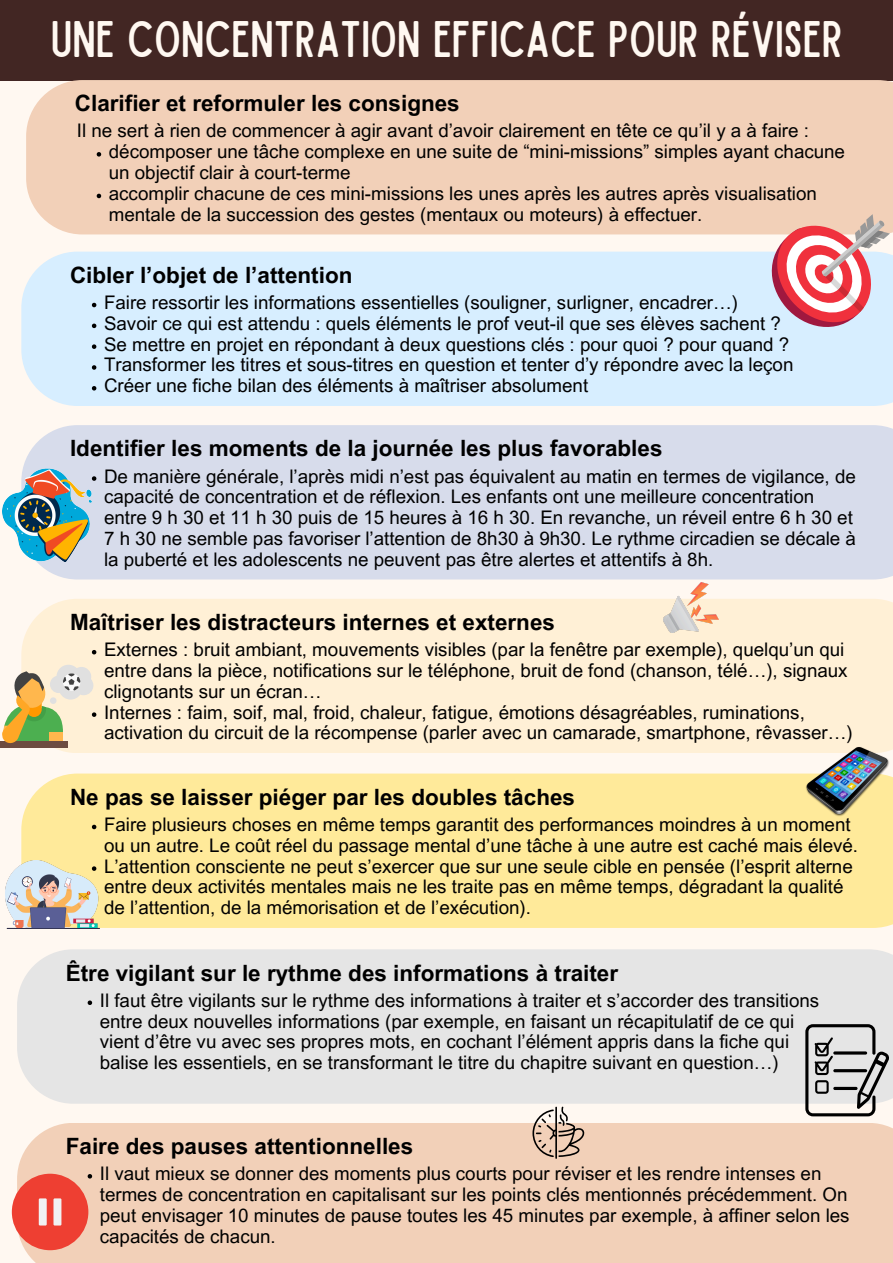
<style>
.page{position:relative;width:893px;height:1263px;background:#fff8f1}
.page>*{position:absolute;margin:0;border:0;box-sizing:border-box;transform-origin:0 0}
.t1{font:41.25px "Sailors Condensed";color:#fff8f1}
.t2{font:700 22.5px "Arial MT Pro";color:#000}
.t3{font:18.75px/20.9px "Arial MT Pro";color:#000}
</style>
<div class="page">
<div style="left:0;top:0;width:893px;height:80px;background:#422623"></div>
<div style="left:26px;top:80px;width:867px;height:154px;background:#f2d0b8"></div>
<div style="left:21px;top:252px;width:872px;height:154px;background:#d7eeff"></div>
<div style="left:23px;top:425px;width:870px;height:154px;background:#d7dceb"></div>
<div style="left:21px;top:599px;width:872px;height:154px;background:#fff0d6"></div>
<div style="left:21px;top:773px;width:872px;height:155px;background:#ffea9a"></div>
<div style="left:17px;top:949px;width:876px;height:155px;background:#e5e5e5"></div>
<div style="left:17px;top:1123px;width:876px;height:140px;background:#f2d0b8"></div>
<svg style="left:772px;top:214px;width:118px;height:115px"></svg>
<img style="left:2px;top:468px;width:100px;height:96px">
<img style="left:663px;top:582px;width:55px;height:51px">
<div style="left:0;top:741px;width:67px;height:6px;background:#6d4c41"></div>
<img style="left:6px;top:861px;width:93px;height:67px">
<img style="left:805px;top:746px;width:84px;height:70px">
<svg style="left:805px;top:1024px;width:84px;height:92px;background:#b0afae"></svg>
<div style="left:12px;top:1174px;width:76px;height:76px;background:#ee3f32;border-radius:50%"></div>
<div style="left:39px;top:1198px;width:8px;height:27px;background:#f1f1f2"></div>
<div style="left:53px;top:1198px;width:8px;height:27px;background:#f1f1f2"></div>
<svg style="left:532px;top:1106px;width:53px;height:53px"></svg>
<svg style="left:97px;top:152px;width:4px;height:5px"></svg>
<svg style="left:97px;top:194px;width:4px;height:4px"></svg>
<svg style="left:92px;top:303px;width:4px;height:4px"></svg>
<svg style="left:92px;top:324px;width:4px;height:4px"></svg>
<svg style="left:92px;top:344px;width:4px;height:5px"></svg>
<svg style="left:92px;top:365px;width:4px;height:5px"></svg>
<svg style="left:92px;top:386px;width:4px;height:4px"></svg>
<svg style="left:92px;top:476px;width:4px;height:5px"></svg>
<svg style="left:92px;top:650px;width:4px;height:4px"></svg>
<svg style="left:2px;top:665px;width:94px;height:80px;background:#d1ca9d"></svg>
<svg style="left:92px;top:825px;width:4px;height:4px"></svg>
<svg style="left:92px;top:866px;width:4px;height:5px"></svg>
<svg style="left:88px;top:1000px;width:4px;height:5px"></svg>
<svg style="left:88px;top:1174px;width:4px;height:4px"></svg>
<p class="t1" style="left:51px;top:21px;width:793px">UNE CONCENTRATION EFFICACE POUR RÉVISER</p>
<p class="t2" style="left:75px;top:95px;width:386px">Clarifier et reformuler les consignes</p>
<p class="t3" style="left:77px;top:123px;width:733px">Il ne sert à rien de commencer à agir avant d’avoir clairement en tête ce qu’il y a à faire :</p>
<p class="t3" style="left:109px;top:144px;width:737px">décomposer une tâche complexe en une suite de “mini-missions” simples ayant chacune un objectif clair à court-terme</p>
<p class="t3" style="left:109px;top:185px;width:709px">accomplir chacune de ces mini-missions les unes après les autres après visualisation mentale de la succession des gestes (mentaux ou moteurs) à effectuer.</p>
<p class="t2" style="left:70px;top:267px;width:284px">Cibler l’objet de l’attention</p>
<p class="t3" style="left:104px;top:294px;width:635px">Faire ressortir les informations essentielles (souligner, surligner, encadrer…)</p>
<p class="t3" style="left:104px;top:315px;width:678px">Savoir ce qui est attendu : quels éléments le prof veut-il que ses élèves sachent ?</p>
<p class="t3" style="left:104px;top:336px;width:687px">Se mettre en projet en répondant à deux questions clés : pour quoi ? pour quand ?</p>
<p class="t3" style="left:104px;top:357px;width:691px">Transformer les titres et sous-titres en question et tenter d’y répondre avec la leçon</p>
<p class="t3" style="left:104px;top:378px;width:486px">Créer une fiche bilan des éléments à maîtriser absolument</p>
<p class="t2" style="left:70px;top:440px;width:594px">Identifier les moments de la journée les plus favorables</p>
<p class="t3" style="left:104px;top:468px;width:753px">De manière générale, l’après midi n’est pas équivalent au matin en termes de vigilance, de capacité de concentration et de réflexion. Les enfants ont une meilleure concentration entre 9 h 30 et 11 h 30 puis de 15 heures à 16 h 30. En revanche, un réveil entre 6 h 30 et 7 h 30 ne semble pas favoriser l’attention de 8h30 à 9h30. Le rythme circadien se décale à la puberté et les adolescents ne peuvent pas être alertes et attentifs à 8h.</p>
<p class="t2" style="left:70px;top:614px;width:486px">Maîtriser les distracteurs internes et externes</p>
<p class="t3" style="left:104px;top:641px;width:745px">Externes : bruit ambiant, mouvements visibles (par la fenêtre par exemple), quelqu’un qui entre dans la pièce, notifications sur le téléphone, bruit de fond (chanson, télé…), signaux clignotants sur un écran…</p>
<p class="t3" style="left:104px;top:704px;width:750px">Internes : faim, soif, mal, froid, chaleur, fatigue, émotions désagréables, ruminations, activation du circuit de la récompense (parler avec un camarade, smartphone, rêvasser…)</p>
<p class="t2" style="left:70px;top:788px;width:506px">Ne pas se laisser piéger par les doubles tâches</p>
<p class="t3" style="left:104px;top:816px;width:755px">Faire plusieurs choses en même temps garantit des performances moindres à un moment ou un autre. Le coût réel du passage mental d’une tâche à une autre est caché mais élevé.</p>
<p class="t3" style="left:104px;top:858px;width:750px">L’attention consciente ne peut s’exercer que sur une seule cible en pensée (l’esprit alterne entre deux activités mentales mais ne les traite pas en même temps, dégradant la qualité de l’attention, de la mémorisation et de l’exécution).</p>
<p class="t2" style="left:66px;top:964px;width:554px">Être vigilant sur le rythme des informations à traiter</p>
<p class="t3" style="left:100px;top:992px;width:721px">Il faut être vigilants sur le rythme des informations à traiter et s’accorder des transitions entre deux nouvelles informations (par exemple, en faisant un récapitulatif de ce qui vient d’être vu avec ses propres mots, en cochant l’élément appris dans la fiche qui balise les essentiels, en se transformant le titre du chapitre suivant en question…)</p>
<p class="t2" style="left:66px;top:1138px;width:349px">Faire des pauses attentionnelles</p>
<p class="t3" style="left:100px;top:1165px;width:751px">Il vaut mieux se donner des moments plus courts pour réviser et les rendre intenses en termes de concentration en capitalisant sur les points clés mentionnés précédemment. On peut envisager 10 minutes de pause toutes les 45 minutes par exemple, à affiner selon les capacités de chacun.</p>
</div>
